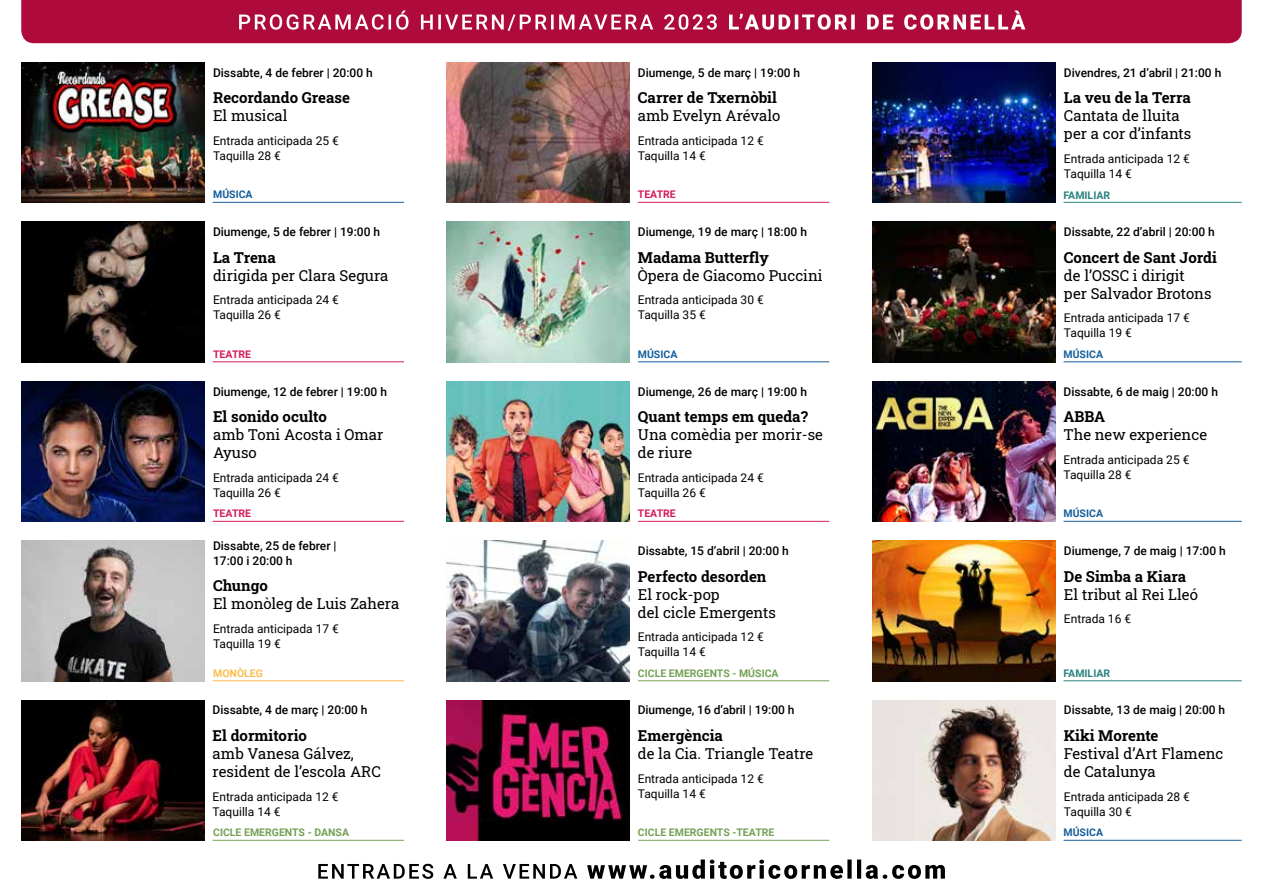
<style>
.page{position:relative;width:1263px;height:893px;background:#fff}
.page>*{position:absolute;margin:0;border:0;box-sizing:border-box;transform-origin:0 0}
.t1{font:15px/18px "Roboto Slab";color:#000}
.t2{font:700 15px "Roboto Slab";color:#000}
.t3{font:12px/15px "Roboto";color:#000}
.t4{font:500 12px/15px "Roboto";color:#000}
.t5{font:700 10.5px "Roboto";color:#75a157}
.t6{font:700 10.5px "Roboto";color:#175f9c}
.t7{font:700 10.5px "Roboto";color:#d51c5c}
.t8{font:700 10.5px "Roboto";color:#2a8380}
.t9{font:700 10.5px "Roboto";color:#fbbd50}
</style>
<div class="page">
<div style="left:21px;top:0;width:1221px;height:43px;background:#ae0a3b"></div>
<svg style="left:239px;top:11px;width:786px;height:20px"></svg>
<svg style="left:318px;top:859px;width:627px;height:20px"></svg>
<img style="left:872px;top:222px;width:183px;height:140px">
<img style="left:21px;top:222px;width:183px;height:140px">
<img style="left:446px;top:222px;width:183px;height:140px">
<hr style="left:1063px;top:361px;width:179px;height:1px;background:#175f9c">
<hr style="left:638px;top:361px;width:191px;height:1px;background:#175f9c">
<hr style="left:213px;top:361px;width:191px;height:1px;background:#d51c5c">
<img style="left:872px;top:62px;width:183px;height:141px">
<img style="left:21px;top:62px;width:183px;height:141px">
<img style="left:446px;top:62px;width:183px;height:141px">
<hr style="left:213px;top:202px;width:191px;height:1px;background:#175f9c">
<hr style="left:638px;top:202px;width:191px;height:1px;background:#d51c5c">
<hr style="left:1063px;top:202px;width:179px;height:1px;background:#2a8380">
<hr style="left:1063px;top:521px;width:179px;height:1px;background:#175f9c">
<hr style="left:638px;top:521px;width:191px;height:1px;background:#d51c5c">
<hr style="left:213px;top:521px;width:191px;height:1px;background:#d51c5c">
<img style="left:872px;top:381px;width:183px;height:141px">
<img style="left:21px;top:381px;width:183px;height:141px">
<img style="left:446px;top:381px;width:183px;height:141px">
<img style="left:872px;top:541px;width:183px;height:140px">
<img style="left:21px;top:541px;width:183px;height:140px">
<img style="left:446px;top:541px;width:183px;height:140px">
<hr style="left:1063px;top:680px;width:179px;height:1px;background:#2a8380">
<hr style="left:638px;top:680px;width:191px;height:1px;background:#75a157">
<hr style="left:213px;top:680px;width:191px;height:1px;background:#fbbd50">
<img style="left:447px;top:700px;width:182px;height:140px">
<img style="left:21px;top:700px;width:183px;height:141px">
<hr style="left:638px;top:840px;width:191px;height:1px;background:#75a157">
<hr style="left:213px;top:840px;width:191px;height:1px;background:#75a157">
<img style="left:872px;top:700px;width:183px;height:141px">
<hr style="left:1063px;top:840px;width:179px;height:1px;background:#175f9c">
<p class="t4" style="left:213px;top:64px;width:161px">Dissabte, 4 de febrer | 20:00 h</p>
<p class="t2" style="left:213px;top:87px;width:138px">Recordando Grease</p>
<p class="t1" style="left:213px;top:106px;width:76px">El musical</p>
<p class="t3" style="left:213px;top:132px;width:127px">Entrada anticipada 25 €<br>Taquilla 28 €</p>
<p class="t4" style="left:638px;top:64px;width:164px">Diumenge, 5 de març | 19:00 h</p>
<p class="t2" style="left:638px;top:87px;width:140px">Carrer de Txernòbil</p>
<p class="t1" style="left:638px;top:106px;width:144px">amb Evelyn Arévalo</p>
<p class="t3" style="left:638px;top:132px;width:127px">Entrada anticipada 12 €<br>Taquilla 14 €</p>
<p class="t4" style="left:1064px;top:64px;width:159px">Divendres, 21 d’abril | 21:00 h</p>
<p class="t2" style="left:1064px;top:87px;width:128px">La veu de la Terra</p>
<p class="t1" style="left:1064px;top:106px;width:129px">Cantata de lluita per a cor d’infants</p>
<p class="t3" style="left:1064px;top:150px;width:127px">Entrada anticipada 12 €<br>Taquilla 14 €</p>
<p class="t6" style="left:213px;top:187px;width:41px">MÚSICA</p>
<p class="t7" style="left:638px;top:187px;width:39px">TEATRE</p>
<p class="t8" style="left:1063px;top:188px;width:48px">FAMILIAR</p>
<p class="t4" style="left:213px;top:224px;width:169px">Diumenge, 5 de febrer | 19:00 h</p>
<p class="t2" style="left:213px;top:247px;width:64px">La Trena</p>
<p class="t1" style="left:213px;top:266px;width:177px">dirigida per Clara Segura</p>
<p class="t3" style="left:213px;top:292px;width:127px">Entrada anticipada 24 €<br>Taquilla 26 €</p>
<p class="t4" style="left:638px;top:224px;width:171px">Diumenge, 19 de març | 18:00 h</p>
<p class="t2" style="left:638px;top:247px;width:133px">Madama Butterfly</p>
<p class="t1" style="left:638px;top:266px;width:186px">Òpera de Giacomo Puccini</p>
<p class="t3" style="left:638px;top:292px;width:127px">Entrada anticipada 30 €<br>Taquilla 35 €</p>
<p class="t4" style="left:1064px;top:224px;width:152px">Dissabte, 22 d’abril | 20:00 h</p>
<p class="t2" style="left:1064px;top:247px;width:154px">Concert de Sant Jordi</p>
<p class="t1" style="left:1064px;top:266px;width:149px">de l’OSSC i dirigit per Salvador Brotons</p>
<p class="t3" style="left:1064px;top:310px;width:127px">Entrada anticipada 17 €<br>Taquilla 19 €</p>
<p class="t7" style="left:213px;top:346px;width:39px">TEATRE</p>
<p class="t6" style="left:638px;top:346px;width:41px">MÚSICA</p>
<p class="t6" style="left:1063px;top:346px;width:41px">MÚSICA</p>
<p class="t4" style="left:213px;top:383px;width:175px">Diumenge, 12 de febrer | 19:00 h</p>
<p class="t2" style="left:213px;top:406px;width:115px">El sonido oculto</p>
<p class="t1" style="left:213px;top:425px;width:172px">amb Toni Acosta i Omar<br>Ayuso</p>
<p class="t3" style="left:213px;top:469px;width:127px">Entrada anticipada 24 €<br>Taquilla 26 €</p>
<p class="t4" style="left:638px;top:383px;width:171px">Diumenge, 26 de març | 19:00 h</p>
<p class="t2" style="left:638px;top:406px;width:172px">Quant temps em queda?</p>
<p class="t1" style="left:638px;top:425px;width:187px">Una comèdia per morir-se de riure</p>
<p class="t3" style="left:638px;top:469px;width:127px">Entrada anticipada 24 €<br>Taquilla 26 €</p>
<p class="t4" style="left:1063px;top:383px;width:156px">Dissabte, 6 de maig | 20:00 h</p>
<p class="t2" style="left:1063px;top:406px;width:43px">ABBA</p>
<p class="t1" style="left:1063px;top:425px;width:145px">The new experience</p>
<p class="t3" style="left:1063px;top:451px;width:127px">Entrada anticipada 25 €<br>Taquilla 28 €</p>
<p class="t7" style="left:213px;top:506px;width:39px">TEATRE</p>
<p class="t7" style="left:638px;top:506px;width:39px">TEATRE</p>
<p class="t6" style="left:1063px;top:506px;width:41px">MÚSICA</p>
<p class="t4" style="left:1064px;top:543px;width:163px">Diumenge, 7 de maig | 17:00 h</p>
<p class="t2" style="left:1064px;top:566px;width:124px">De Simba a Kiara</p>
<p class="t1" style="left:1064px;top:585px;width:135px">El tribut al Rei Lleó</p>
<p class="t3" style="left:1064px;top:611px;width:69px">Entrada 16 €</p>
<p class="t4" style="left:213px;top:538px;width:125px">Dissabte, 25 de febrer |<br>17:00 i 20:00 h</p>
<p class="t2" style="left:213px;top:576px;width:56px">Chungo</p>
<p class="t1" style="left:213px;top:594px;width:188px">El monòleg de Luis Zahera</p>
<p class="t3" style="left:213px;top:621px;width:127px">Entrada anticipada 17 €<br>Taquilla 19 €</p>
<p class="t4" style="left:638px;top:543px;width:152px">Dissabte, 15 d’abril | 20:00 h</p>
<p class="t2" style="left:638px;top:566px;width:130px">Perfecto desorden</p>
<p class="t1" style="left:638px;top:585px;width:140px">El rock-pop<br>del cicle Emergents</p>
<p class="t3" style="left:638px;top:629px;width:127px">Entrada anticipada 12 €<br>Taquilla 14 €</p>
<p class="t9" style="left:213px;top:666px;width:51px">MONÒLEG</p>
<p class="t5" style="left:638px;top:666px;width:142px">CICLE EMERGENTS - MÚSICA</p>
<p class="t8" style="left:1063px;top:666px;width:48px">FAMILIAR</p>
<p class="t4" style="left:638px;top:702px;width:158px">Diumenge, 16 d’abril | 19:00 h</p>
<p class="t2" style="left:638px;top:725px;width:87px">Emergència</p>
<p class="t1" style="left:638px;top:744px;width:177px">de la Cia. Triangle Teatre</p>
<p class="t3" style="left:638px;top:770px;width:127px">Entrada anticipada 12 €<br>Taquilla 14 €</p>
<p class="t4" style="left:213px;top:702px;width:157px">Dissabte, 4 de març | 20:00 h</p>
<p class="t2" style="left:213px;top:725px;width:96px">El dormitorio</p>
<p class="t1" style="left:213px;top:744px;width:170px">amb Vanesa Gálvez, resident de l’escola ARC</p>
<p class="t3" style="left:213px;top:788px;width:127px">Entrada anticipada 12 €<br>Taquilla 14 €</p>
<p class="t4" style="left:1064px;top:702px;width:163px">Dissabte, 13 de maig | 20:00 h</p>
<p class="t2" style="left:1064px;top:725px;width:96px">Kiki Morente</p>
<p class="t1" style="left:1064px;top:744px;width:161px">Festival d’Art Flamenc de Catalunya</p>
<p class="t3" style="left:1064px;top:788px;width:127px">Entrada anticipada 28 €<br>Taquilla 30 €</p>
<p class="t5" style="left:213px;top:825px;width:137px">CICLE EMERGENTS - DANSA</p>
<p class="t5" style="left:638px;top:825px;width:138px">CICLE EMERGENTS -TEATRE</p>
<p class="t6" style="left:1063px;top:825px;width:41px">MÚSICA</p>
</div>
